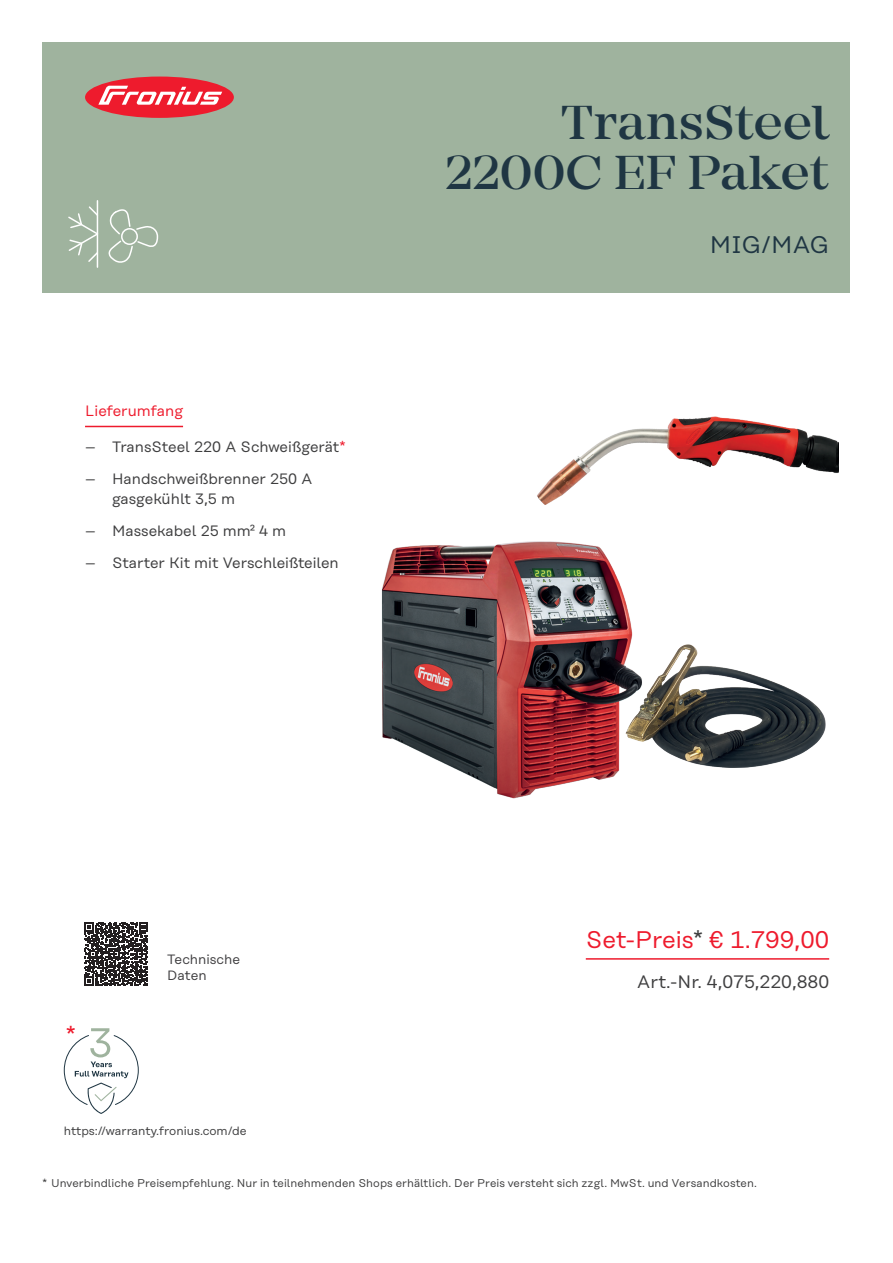
<style>
.page{position:relative;width:893px;height:1263px;background:#fff}
.page>*{position:absolute;margin:0;border:0;box-sizing:border-box;transform-origin:0 0}
.t1{font:500 49.5px/49.5px "Mirador";color:#1f3643;text-align:right}
.t2{font:24.45px "Rational Text";color:#ee1b2d}
.t3{font:24px "Rational Text";color:#ee1b2d}
.t4{font:24px "Rational Text";color:#1f3643}
.t5{font:18px "Rational Text";color:#3e3e3f}
.t6{font:15px/19.5px "Rational Text";color:#3e3e3f}
.t7{font:15px "Rational Text";color:#ee1b2d}
.t8{font:13.5px/16.2px "Rational Text";color:#414042}
.t9{font:12px "Rational Text";color:#3e3e3f}
.t10{font:11.25px "Rational Text";letter-spacing:.005em;color:#3e3e3f}
.s1{color:#ee1b2d}
.s2{color:#3e3e3f}
</style>
<div class="page">
<div style="left:43px;top:43px;width:807px;height:250px;background:#9fb39e"></div>
<svg style="left:64px;top:1028px;width:75px;height:86px"></svg>
<hr style="left:586px;top:958px;width:243px;height:2px;background:#ee1b2d">
<hr style="left:85px;top:426px;width:98px;height:1px;background:#ee1b2d">
<img style="left:382px;top:416px;width:456px;height:383px">
<hr style="left:97px;top:201px;width:1px;height:66px;background:#fff">
<svg style="left:68px;top:205px;width:31px;height:58px"></svg>
<svg style="left:108px;top:209px;width:51px;height:54px"></svg>
<svg style="left:85px;top:922px;width:63px;height:64px"></svg>
<div style="left:85px;top:77px;width:149px;height:41px;background:#ee1b2d;border-radius:50%"></div>
<svg style="left:98px;top:86px;width:124px;height:19px"></svg>
<h1 class="t1" style="left:445px;top:99px;width:386px">TransSteel<br>2200C EF Paket</h1>
<p class="t7" style="left:85px;top:402px;width:100px">Lieferumfang</p>
<p class="t6" style="left:85px;top:437px;width:262px">– TransSteel 220 A Schweißgerät<span class="s1">*</span></p>
<p class="t6" style="left:112px;top:469px;width:202px;text-indent:-27px">– Handschweißbrenner 250 A gasgekühlt 3,5 m</p>
<p class="t6" style="left:85px;top:521px;width:203px">– Massekabel 25 mm² 4 m</p>
<p class="t6" style="left:85px;top:553px;width:255px">– Starter Kit mit Verschleißteilen</p>
<h2 class="t2" style="left:66px;top:1022px;width:12px">*</h2>
<p class="t8" style="left:167px;top:951px;width:75px">Technische<br>Daten</p>
<p class="t9" style="left:64px;top:1124px;width:184px">https://warranty.fronius.com/de</p>
<h3 class="t4" style="left:710px;top:231px;width:121px">MIG/MAG</h3>
<h3 class="t3" style="left:586px;top:925px;width:245px">Set-Preis<span class="s2">*</span> € 1.799,00</h3>
<p class="t5" style="left:637px;top:971px;width:194px">Art.-Nr. 4,075,220,880</p>
<p class="t10" style="left:43px;top:1176px;width:716px">* Unverbindliche Preisempfehlung. Nur in teilnehmenden Shops erhältlich. Der Preis versteht sich zzgl. MwSt. und Versandkosten.</p>
</div>
